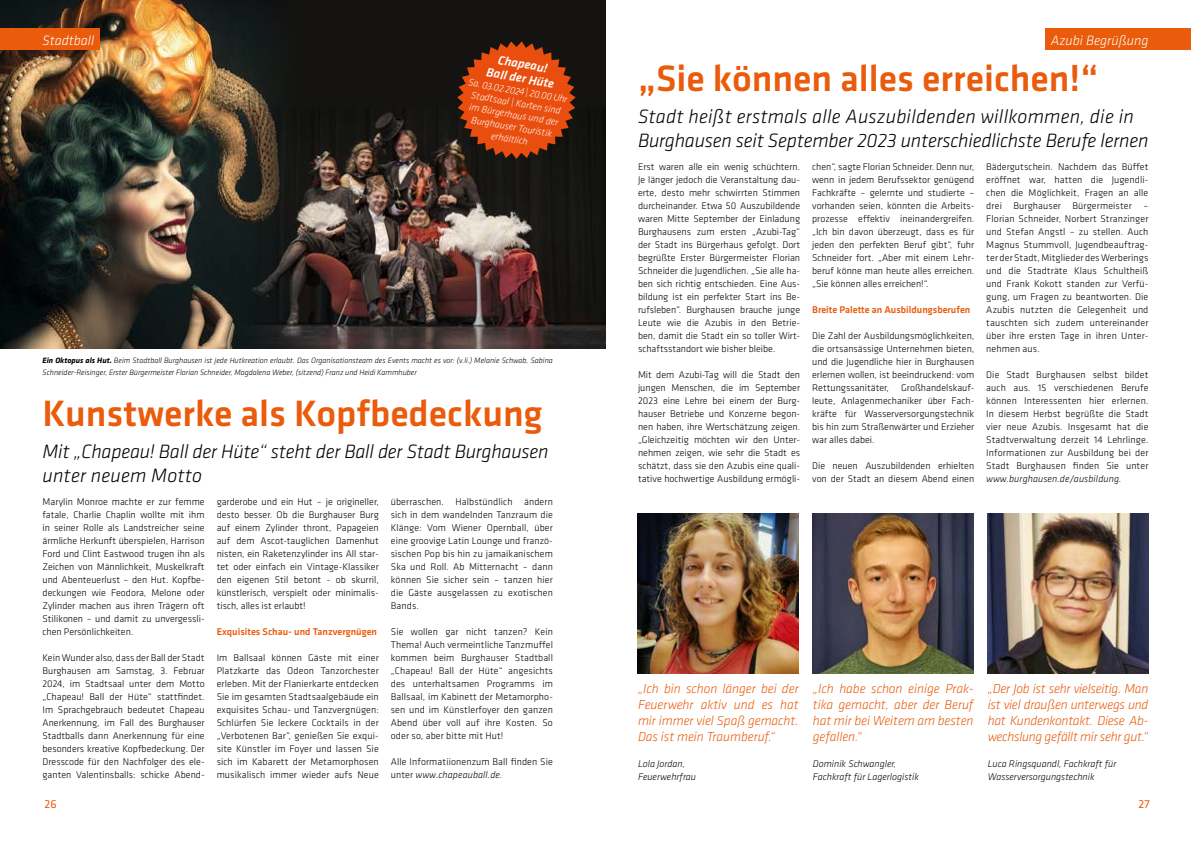
<style>
.page{position:relative;width:1191px;height:842px;background:#fff}
.page>*{position:absolute;margin:0;border:0;box-sizing:border-box;transform-origin:0 0}
.t1{font:500 38px "Klavika Basic";color:#ea5b0b}
.t2{font:italic 300 20px/24px "Klavika Basic";letter-spacing:-.01em;color:#000}
.t3{font:italic 300 14px "Klavika Basic";color:#fff}
.t4{font:italic 300 13.5px/16px "Klavika Basic";letter-spacing:-.005em;color:#ea5b0b;text-align:justify}
.t5{font:italic 500 12.8px/14.2px "Klavika";color:#fff;text-align:center}
.t6{font:12px "Klavika Basic";color:#ea5b0b}
.t7{font:500 10.1px "Klavika Basic";color:#ea5b0b}
.t8{font:300 10px/13px "Klavika Basic";color:#000;text-align:justify}
.t9{font:italic 300 10px/13px "Klavika Basic";color:#000}
.t10{font:italic 300 10px/12.1px "Klavika Basic";color:#fff;text-align:center}
.t11{font:italic 300 8px/12px "Klavika Basic";color:#000}
.s1{font-family:"Klavika";font-weight:700}
.s2{font-style:italic}
</style>
<div class="page">
<div style="left:1045px;top:28px;width:146px;height:22px;background:#ea5b0b"></div>
<div style="left:0;top:0;width:605px;height:349px;background:#141311"></div>
<img style="left:298px;top:113px;width:307px;height:236px">
<img style="left:638px;top:513px;width:160px;height:161px">
<img style="left:0;top:0;width:298px;height:349px">
<img style="left:987px;top:513px;width:161px;height:161px">
<img style="left:813px;top:513px;width:160px;height:161px">
<div style="left:0;top:28px;width:100px;height:22px;background:#ea5b0b"></div>
<svg style="left:457px;top:41px;width:118px;height:118px"></svg>
<h3 class="t3" style="left:43px;top:31px;width:53px">Stadtball</h3>
<p class="t5" style="left:490px;top:51px;width:70px;rotate:10deg">Chapeau!<br>Ball der Hüte</p>
<p class="t10" style="left:470px;top:76px;width:101px;rotate:10deg">Sa. 03.02.2024 | 20.00 Uhr<br>Stadtsaal | Karten sind im Bürgerhaus und der<br>Burghauser Touristik erhältlich</p>
<p class="t11" style="left:43px;top:354px;width:512px"><span class="s1">Ein Oktopus als Hut.</span> Beim Stadtball Burghausen ist jede Hutkreation erlaubt. Das Organisationsteam des Events macht es vor: (v.li.) Melanie Schwab, Sabina<br>Schneider-Reisinger, Erster Bürgermeister Florian Schneider, Magdalena Weber, (sitzend) Franz und Heidi Kammhuber</p>
<h1 class="t1" style="left:43px;top:388px;width:501px">Kunstwerke als Kopfbedeckung</h1>
<h2 class="t2" style="left:43px;top:439px;width:507px">Mit „Chapeau! Ball der Hüte“ steht der Ball der Stadt Burghausen unter neuem Motto</h2>
<p class="t8" style="left:43px;top:495px;width:164px">Marylin Monroe machte er zur femme fatale, Charlie Chaplin wollte mit ihm in seiner Rolle als Landstreicher seine ärmliche Herkunft überspielen, Harrison Ford und Clint Eastwood trugen ihn als Zeichen von Männlichkeit, Muskelkraft und Abenteuerlust – den Hut. Kopfbe&shy;deckungen wie Feodora, Melone oder Zylinder machen aus ihren Trägern oft Stilikonen – und damit zu unvergessli&shy;chen Persönlichkeiten.</p>
<p class="t8" style="left:43px;top:651px;width:164px">Kein Wunder also, dass der Ball der Stadt Burghausen am Samstag, 3. Februar 2024, im Stadtsaal unter dem Motto „Chapeau! Ball der Hüte“ stattfindet.<br>Im Sprachgebrauch bedeutet Chapeau Anerkennung, im Fall des Burghauser Stadtballs dann Anerkennung für eine besonders kreative Kopfbedeckung. Der Dresscode für den Nachfolger des ele&shy;ganten Valentinsballs: schicke Abend-</p>
<p class="t8" style="left:217px;top:495px;width:164px">garderobe und ein Hut – je origineller, desto besser. Ob die Burghauser Burg auf einem Zylinder thront, Papageien auf dem Ascot-tauglichen Damenhut nisten, ein Raketenzylinder ins All star&shy;tet oder einfach ein Vintage-Klassiker den eigenen Stil betont - ob skurril, künstlerisch, verspielt oder minimalis&shy;tisch, alles ist erlaubt!</p>
<p class="t7" style="left:217px;top:624px;width:162px">Exquisites Schau- und Tanzvergnügen</p>
<p class="t8" style="left:217px;top:651px;width:164px">Im Ballsaal können Gäste mit einer Platzkarte das Odeon Tanzorchester erleben. Mit der Flanierkarte entdecken Sie im gesamten Stadtsaalgebäude ein exquisites Schau- und Tanzvergnügen:<br>Schlürfen Sie leckere Cocktails in der „Verbotenen Bar“, genießen Sie exqui&shy;site Künstler im Foyer und lassen Sie sich im Kabarett der Metamorphosen musikalisch immer wieder aufs Neue</p>
<p class="t8" style="left:391px;top:495px;width:164px">überraschen. Halbstündlich ändern sich in dem wandelnden Tanzraum die Klänge: Vom Wiener Opernball, über eine groovige Latin Lounge und franzö&shy;sischen Pop bis hin zu jamaikanischem Ska und Roll. Ab Mitternacht – dann können Sie sicher sein – tanzen hier die Gäste ausgelassen zu exotischen Bands.</p>
<p class="t8" style="left:391px;top:625px;width:164px">Sie wollen gar nicht tanzen? Kein Thema! Auch vermeintliche Tanzmuffel kommen beim Burghauser Stadtball „Chapeau! Ball der Hüte“ angesichts des unterhaltsamen Programms im Ballsaal, im Kabinett der Metamorpho&shy;sen und im Künstlerfoyer den ganzen Abend über voll auf ihre Kosten. So oder so, aber bitte mit Hut!</p>
<p class="t8" style="left:391px;top:755px;width:164px">Alle Informatiionenzum Ball finden Sie unter <span class="s2">www.chapeauball.de.</span></p>
<h3 class="t3" style="left:1050px;top:31px;width:99px">Azubi Begrüßung</h3>
<h1 class="t1" style="left:638px;top:53px;width:462px">„Sie können alles erreichen!“</h1>
<h2 class="t2" style="left:638px;top:104px;width:512px">Stadt heißt erstmals alle Auszubildenden willkommen, die in<br>Burghausen seit September 2023 unterschiedlichste Berufe lernen</h2>
<p class="t8" style="left:638px;top:160px;width:164px">Erst waren alle ein wenig schüchtern.<br>Je länger jedoch die Veranstaltung dau&shy;erte, desto mehr schwirrten Stimmen durcheinander. Etwa 50 Auszubildende waren Mitte September der Einladung Burghausens zum ersten „Azubi-Tag“ der Stadt ins Bürgerhaus gefolgt. Dort begrüßte Erster Bürgermeister Florian Schneider die Jugendlichen. „Sie alle ha&shy;ben sich richtig entschieden. Eine Aus&shy;bildung ist ein perfekter Start ins Be&shy;rufsleben“. Burghausen brauche junge Leute wie die Azubis in den Betrie&shy;ben, damit die Stadt ein so toller Wirt&shy;schaftsstandort wie bisher bleibe.</p>
<p class="t8" style="left:638px;top:368px;width:164px">Mit dem Azubi-Tag will die Stadt den jungen Menschen, die im September 2023 eine Lehre bei einem der Burg&shy;hauser Betriebe und Konzerne begon&shy;nen haben, ihre Wertschätzung zeigen. „Gleichzeitig möchten wir den Unter&shy;nehmen zeigen, wie sehr die Stadt es schätzt, dass sie den Azubis eine quali&shy;tative hochwertige Ausbildung ermögli-</p>
<p class="t8" style="left:986px;top:160px;width:164px">Bädergutschein. Nachdem das Büffet eröffnet war, hatten die Jugendli&shy;chen die Möglichkeit, Fragen an alle drei Burghauser Bürgermeister – Florian Schneider, Norbert Stranzinger und Stefan Angstl – zu stellen. Auch Magnus Stummvoll, Jugendbeauftrag&shy;ter der Stadt, Mitglieder des Werberings und die Stadträte Klaus Schultheiß und Frank Kokott standen zur Verfü&shy;gung, um Fragen zu beantworten. Die Azubis nutzten die Gelegenheit und tauschten sich zudem untereinander über ihre ersten Tage in ihren Unter&shy;nehmen aus.</p>
<p class="t8" style="left:986px;top:368px;width:164px">Die Stadt Burghausen selbst bildet auch aus. 15 verschiedenen Berufe können Interessenten hier erlernen.<br>In diesem Herbst begrüßte die Stadt vier neue Azubis. Insgesamt hat die Stadtverwaltung derzeit 14 Lehrlinge.<br>Informationen zur Ausbildung bei der Stadt Burghausen finden Sie unter</p>
<p class="t9" style="left:986px;top:472px;width:137px">www.burghausen.de/ausbildung.</p>
<p class="t8" style="left:812px;top:160px;width:164px">chen“, sagte Florian Schneider. Denn nur, wenn in jedem Berufssektor genügend Fachkräfte – gelernte und studierte – vorhanden seien, könnten die Arbeits&shy;prozesse effektiv ineinandergreifen. „Ich bin davon überzeugt, dass es für jeden den perfekten Beruf gibt“, fuhr Schneider fort. „Aber mit einem Lehr&shy;beruf könne man heute alles erreichen. „Sie können alles erreichen!“.</p>
<p class="t7" style="left:812px;top:303px;width:160px">Breite Palette an Ausbildungsberufen</p>
<p class="t8" style="left:812px;top:329px;width:164px">Die Zahl der Ausbildungsmöglichkeiten, die ortsansässige Unternehmen bieten, und die Jugendliche hier in Burghausen erlernen wollen, ist beeindruckend: vom Rettungssanitäter, Großhandelskauf&shy;leute, Anlagenmechaniker über Fach&shy;kräfte für Wasserversorgungstechnik bis hin zum Straßenwärter und Erzieher war alles dabei.</p>
<p class="t8" style="left:812px;top:459px;width:164px">Die neuen Auszubildenden erhielten von der Stadt an diesem Abend einen</p>
<h3 class="t4" style="left:638px;top:680px;width:162px">„Ich bin schon länger bei der Feuerwehr aktiv und es hat mir immer viel Spaß gemacht.<br>Das ist mein Traumberuf.“</h3>
<p class="t9" style="left:638px;top:757px;width:60px">Lola Jordan,<br>Feuerwehrfrau</p>
<h3 class="t4" style="left:813px;top:680px;width:162px">„Ich habe schon einige Prak&shy;tika gemacht, aber der Beruf hat mir bei Weitem am besten gefallen.“</h3>
<p class="t9" style="left:813px;top:757px;width:107px">Dominik Schwangler,<br>Fachkraft für Lagerlogistik</p>
<h3 class="t4" style="left:987px;top:680px;width:162px">„Der Job ist sehr vielseitig. Man ist viel draußen unterwegs und hat Kundenkontakt. Diese Ab&shy;wechslung gefällt mir sehr gut.“</h3>
<p class="t9" style="left:987px;top:757px;width:130px">Luca Ringsquandl, Fachkraft für<br>Wasserversorgungstechnik</p>
<p class="t6" style="left:45px;top:796px;width:13px">26</p>
<p class="t6" style="left:1138px;top:796px;width:13px">27</p>
</div>
